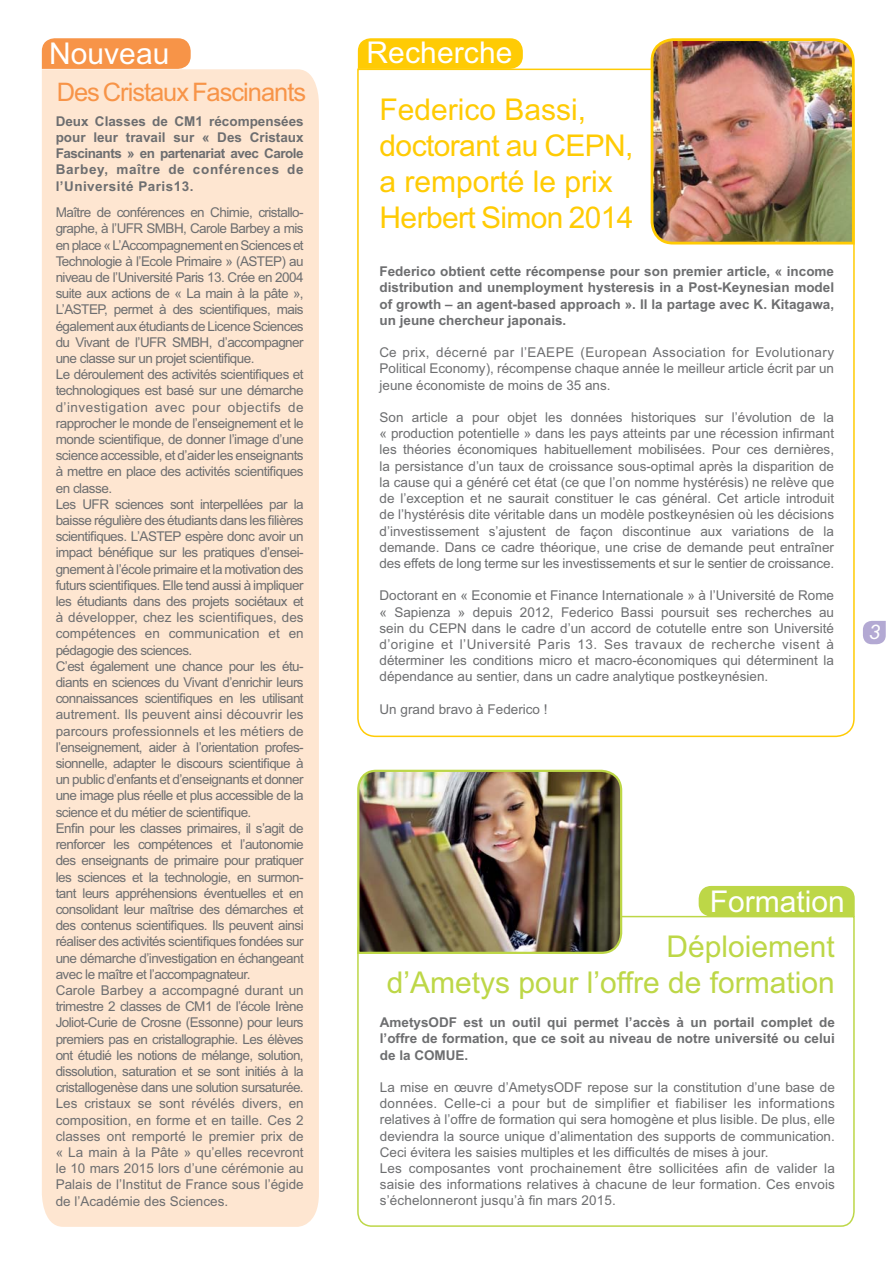
<style>
.page{position:relative;width:893px;height:1263px;background:#fff}
.page>*{position:absolute;margin:0;border:0;box-sizing:border-box;transform-origin:0 0}
.t1{font:30px/36px "Arial";letter-spacing:-.02em;color:#ffcb04}
.t2{font:30px/36px "Arial";color:#bdd747;text-align:right}
.t3{font:30px "Arial";color:#fff}
.t4{font:25.5px "Arial";letter-spacing:-.04em;color:#f79448}
.t5{font:italic 20.1px "Arial";color:#fff}
.t6{font:13.5px/16.2px "Arial";letter-spacing:-.04em;color:#6d6e70;text-align:justify}
.t7{font:13.5px/16.2px "Arial";color:#6d6e70}
.t8{font:700 13.5px/16.2px "Arial";color:#6d6e70;text-align:justify}
</style>
<div class="page">
<svg style="left:357px;top:68px;width:498px;height:670px"></svg>
<svg style="left:357px;top:915px;width:498px;height:312px"></svg>
<svg style="left:863px;top:621px;width:23px;height:23px"></svg>
<div style="left:42px;top:69px;width:277px;height:1158px;background:#fee6d1"></div>
<svg style="left:42px;top:38px;width:149px;height:31px;background:#f7974e"></svg>
<div style="left:699px;top:886px;width:156px;height:30px;background:#bdd747"></div>
<img style="left:649px;top:38px;width:206px;height:208px">
<img style="left:357px;top:769px;width:266px;height:186px">
<svg style="left:358px;top:38px;width:165px;height:31px;background:#ffcc0b"></svg>
<p class="t3" style="left:49px;top:42px;width:122px">Nouveau</p>
<p class="t4" style="left:57px;top:83px;width:251px">Des Cristaux Fascinants</p>
<p class="t8" style="left:56px;top:114px;width:250px">Deux Classes de CM1 récompensées pour leur travail sur « Des Cristaux Fascinants » en partenariat avec Carole Barbey, maître de conférences de l’Université Paris13.</p>
<p class="t6" style="left:56px;top:206px;width:250px;text-align:left">Maître de conférences en Chimie, cristallo&shy;graphe, à l’UFR SMBH, Carole Barbey a mis en place « L’Accompagnement en Sciences et Technologie à l’Ecole Primaire » (ASTEP) au niveau de l’Université Paris 13. Crée en 2004 suite aux actions de « La main à la pâte », L’ASTEP, permet à des scientifiques, mais également aux étudiants de Licence Sciences du Vivant de l’UFR SMBH, d’accompagner une classe sur un projet scientifique.<br>Le déroulement des activités scientifiques et technologiques est basé sur une démarche d’investigation avec pour objectifs de rapprocher le monde de l’enseignement et le monde scientifique, de donner l’image d’une science accessible, et d’aider les enseignants à mettre en place des activités scientifiques en classe.<br>Les UFR sciences sont interpellées par la baisse régulière des étudiants dans les filières scientifiques. L’ASTEP espère donc avoir un impact bénéfique sur les pratiques d’ensei&shy;gnement à l’école primaire et la motivation des futurs scientifiques. Elle tend aussi à impliquer les étudiants dans des projets sociétaux et à développer, chez les scientifiques, des compétences en communication et en pédagogie des sciences.<br>C’est également une chance pour les étu&shy;diants en sciences du Vivant d’enrichir leurs connaissances scientifiques en les utilisant autrement. Ils peuvent ainsi découvrir les parcours professionnels et les métiers de l’enseignement, aider à l’orientation profes&shy;sionnelle, adapter le discours scientifique à un public d’enfants et d’enseignants et donner une image plus réelle et plus accessible de la science et du métier de scientifique.<br>Enfin pour les classes primaires, il s’agit de renforcer les compétences et l’autonomie des enseignants de primaire pour pratiquer les sciences et la technologie, en surmon&shy;tant leurs appréhensions éventuelles et en consolidant leur maîtrise des démarches et des contenus scientifiques. Ils peuvent ainsi réaliser des activités scientifiques fondées sur une démarche d’investigation en échangeant avec le maître et l’accompagnateur.<br>Carole Barbey a accompagné durant un trimestre 2 classes de CM1 de l’école Irène Joliot-Curie de Crosne (Essonne) pour leurs premiers pas en cristallographie. Les élèves ont étudié les notions de mélange, solution, dissolution, saturation et se sont initiés à la cristallogenèse dans une solution sursaturée.<br>Les cristaux se sont révélés divers, en composition, en forme et en taille. Ces 2 classes ont remporté le premier prix de « La main à la Pâte » qu’elles recevront le 10 mars 2015 lors d’une cérémonie au Palais de l’Institut de France sous l’égide de l’Académie des Sciences.</p>
<p class="t3" style="left:366px;top:42px;width:148px">Recherche</p>
<p class="t1" style="left:379px;top:94px;width:256px">Federico Bassi, doctorant au CEPN, a remporté le prix<br>Herbert Simon 2014</p>
<p class="t8" style="left:379px;top:265px;width:456px">Federico obtient cette récompense pour son premier article, « income distribution and unemployment hysteresis in a Post-Keynesian model of growth – an agent-based approach ». Il la partage avec K. Kitagawa, un jeune chercheur japonais.</p>
<p class="t6" style="left:379px;top:346px;width:456px">Ce prix, décerné par l’EAEPE (European Association for Evolutionary Political Economy), récompense chaque année le meilleur article écrit par un jeune économiste de moins de 35 ans.</p>
<p class="t6" style="left:379px;top:411px;width:456px">Son article a pour objet les données historiques sur l’évolution de la « production potentielle » dans les pays atteints par une récession infirmant les théories économiques habituellement mobilisées. Pour ces dernières, la persistance d’un taux de croissance sous-optimal après la disparition de la cause qui a généré cet état (ce que l’on nomme hystérésis) ne relève que de l’exception et ne saurait constituer le cas général. Cet article introduit de l’hystérésis dite véritable dans un modèle postkeynésien où les décisions d’investissement s’ajustent de façon discontinue aux variations de la demande. Dans ce cadre théorique, une crise de demande peut entraîner des effets de long terme sur les investissements et sur le sentier de croissance.</p>
<p class="t6" style="left:379px;top:589px;width:456px">Doctorant en « Economie et Finance Internationale » à l’Université de Rome « Sapienza » depuis 2012, Federico Bassi poursuit ses recherches au sein du CEPN dans le cadre d’un accord de cotutelle entre son Université d’origine et l’Université Paris 13. Ses travaux de recherche visent à déterminer les conditions micro et macro-économiques qui déterminent la dépendance au sentier, dans un cadre analytique postkeynésien.</p>
<p class="t7" style="left:379px;top:702px;width:170px">Un grand bravo à Federico !</p>
<p class="t5" style="left:869px;top:625px;width:13px">3</p>
<p class="t3" style="left:710px;top:890px;width:137px">Formation</p>
<p class="t2" style="left:387px;top:932px;width:449px">Déploiement<br>d’Ametys pour l’offre de formation</p>
<p class="t8" style="left:380px;top:1016px;width:456px">AmetysODF est un outil qui permet l’accès à un portail complet de l’offre de formation, que ce soit au niveau de notre université ou celui de la COMUE.</p>
<p class="t7" style="left:380px;top:1080px;width:456px">La mise en œuvre d’AmetysODF repose sur la constitution d’une base de données. Celle-ci a pour but de simplifier et fiabiliser les informations relatives à l’offre de formation qui sera homogène et plus lisible. De plus, elle deviendra la source unique d’alimentation des supports de communication.<br>Ceci évitera les saisies multiples et les difficultés de mises à jour.<br>Les composantes vont prochainement être sollicitées afin de valider la saisie des informations relatives à chacune de leur formation. Ces envois s’échelonneront jusqu’à fin mars 2015.</p>
</div>
